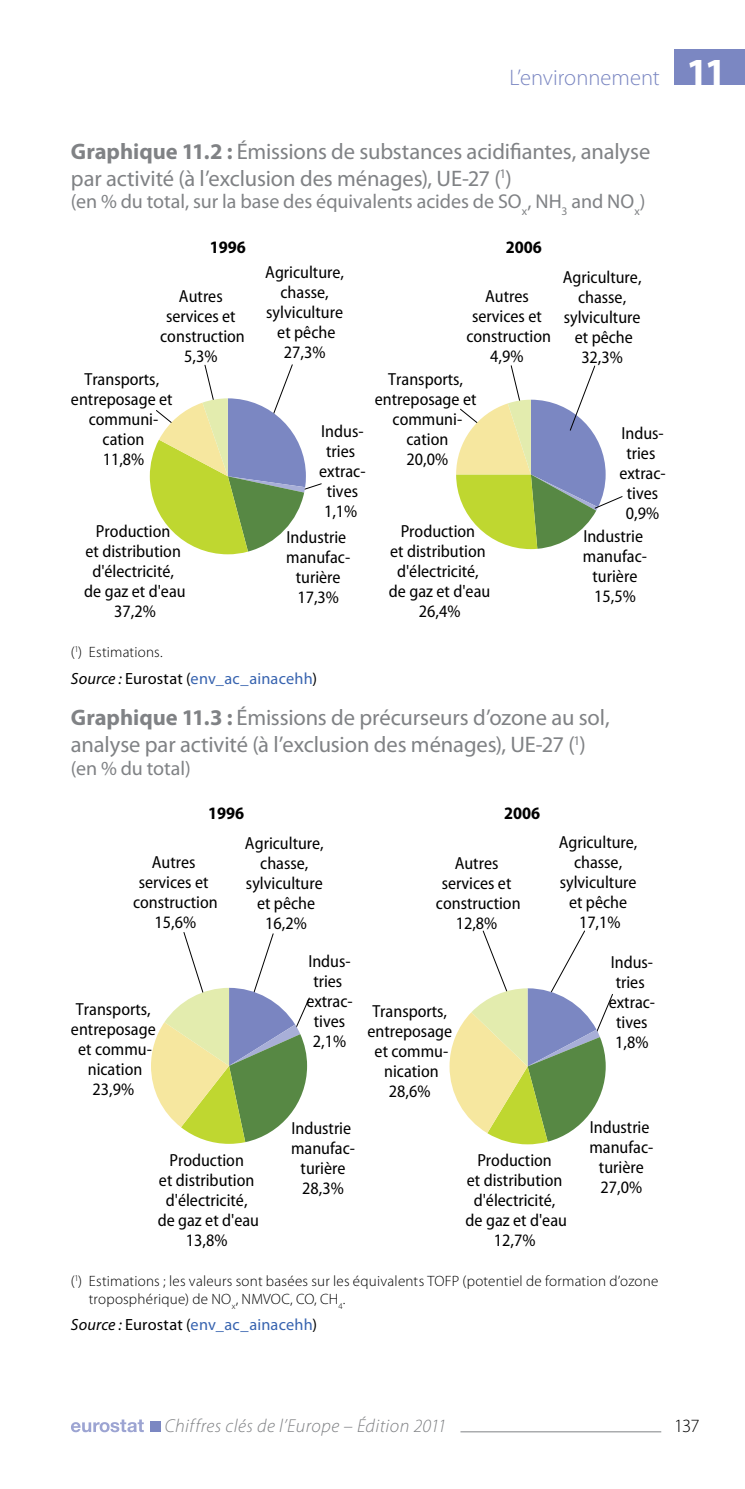
<style>
.page{position:relative;width:745px;height:1489px;background:#fff}
.page>*{position:absolute;margin:0;border:0;box-sizing:border-box;transform-origin:0 0}
.t1{font:700 40px "Myriad Pro";color:#fff}
.t2{font:22.5px/27px "Myriad Pro";letter-spacing:-.005em;color:#808285}
.t3{font:300 22.5px "Myriad Pro";color:#7b87c2}
.t4{font:20px "Myriad Pro";color:#808285}
.t5{font:italic 300 18.75px "Myriad Pro";letter-spacing:.02em;color:#808285}
.t6{font:300 18.75px "Myriad Pro";color:#000}
.t7{font:semi-condensed 17.5px/20px "Myriad Pro";color:#000;text-align:center}
.t8{font:700 semi-condensed 17.5px "Myriad Pro";color:#000}
.t9{font:16.25px "Myriad Pro";letter-spacing:.015em;color:#3763af}
.t10{font:300 15px/17.5px "Myriad Pro";letter-spacing:.015em;color:#000}
.s1{font-weight:700}
.s2{font-style:italic;color:#000}
.s3{color:#000}
</style>
<div class="page">
<div style="left:673px;top:50px;width:71px;height:35px;background:#7b87c2"></div>
<svg style="left:71px;top:1419px;width:73px;height:12px"></svg>
<div style="left:150px;top:1421px;width:10px;height:11px;background:#7b87c2"></div>
<hr style="left:460px;top:1431px;width:200px;height:1px;background:#808285">
<svg style="left:150px;top:364px;width:471px;height:190px"></svg>
<svg style="left:184px;top:930px;width:428px;height:84px"></svg>
<svg style="left:151px;top:987px;width:156px;height:156px"></svg>
<svg style="left:449px;top:988px;width:156px;height:156px"></svg>
<p class="t3" style="left:509px;top:65px;width:152px">L’environnement</p>
<p class="t2" style="left:71px;top:137px;width:580px"><span class="s1">Graphique 11.2 :</span> Émissions de substances acidifiantes, analyse par activité (à l’exclusion des ménages), UE-27 (<sup>1</sup>)</p>
<p class="t4" style="left:71px;top:189px;width:575px">(en % du total, sur la base des équivalents acides de SO<sub>x</sub>, NH<sub>3</sub> and NO<sub>x</sub>)</p>
<p class="t8" style="left:209px;top:237px;width:38px">1996</p>
<p class="t8" style="left:505px;top:237px;width:38px">2006</p>
<p class="t7" style="left:160px;top:286px;width:86px">Autres services et construction<br>5,3%</p>
<p class="t7" style="left:71px;top:369px;width:103px">Transports, entreposage et communi&shy;cation<br>11,8%</p>
<p class="t7" style="left:84px;top:521px;width:103px">Production<br>et distribution d'électricité, de gaz et d'eau<br>37,2%</p>
<p class="t7" style="left:265px;top:262px;width:80px">Agriculture, chasse, sylviculture et pêche<br>27,3%</p>
<p class="t7" style="left:319px;top:421px;width:48px">Indus&shy;tries extrac&shy;tives<br>1,1%</p>
<p class="t7" style="left:286px;top:527px;width:65px">Industrie manufac&shy;turière<br>17,3%</p>
<p class="t7" style="left:466px;top:287px;width:86px">Autres services et construction<br>4,9%</p>
<p class="t7" style="left:374px;top:369px;width:103px">Transports, entreposage et communi&shy;cation<br>20,0%</p>
<p class="t7" style="left:388px;top:521px;width:103px">Production<br>et distribution d'électricité, de gaz et d'eau<br>26,4%</p>
<p class="t7" style="left:562px;top:267px;width:80px">Agriculture, chasse, sylviculture et pêche<br>32,3%</p>
<p class="t7" style="left:619px;top:423px;width:48px">Indus&shy;tries extrac&shy;tives<br>0,9%</p>
<p class="t7" style="left:582px;top:526px;width:65px">Industrie manufac&shy;turière<br>15,5%</p>
<p class="t10" style="left:71px;top:644px;width:93px">(<sup>1</sup>) Estimations.</p>
<p class="t9" style="left:71px;top:668px;width:247px"><span class="s2">Source :</span> <span class="s3">Eurostat (</span>env_ac_ainacehh<span class="s3">)</span></p>
<p class="t2" style="left:71px;top:703px;width:540px"><span class="s1">Graphique 11.3 :</span> Émissions de précurseurs d’ozone au sol, analyse par activité (à l’exclusion des ménages), UE-27 (<sup>1</sup>)</p>
<p class="t4" style="left:71px;top:755px;width:121px">(en % du total)</p>
<p class="t8" style="left:208px;top:803px;width:38px">1996</p>
<p class="t8" style="left:503px;top:803px;width:38px">2006</p>
<p class="t7" style="left:133px;top:852px;width:86px">Autres services et construction<br>15,6%</p>
<p class="t7" style="left:71px;top:999px;width:86px">Transports, entreposage et commu&shy;nication<br>23,9%</p>
<p class="t7" style="left:245px;top:833px;width:80px">Agriculture, chasse, sylviculture et pêche<br>16,2%</p>
<p class="t7" style="left:306px;top:951px;width:48px">Indus&shy;tries extrac&shy;tives<br>2,1%</p>
<p class="t7" style="left:435px;top:853px;width:86px">Autres services et construction<br>12,8%</p>
<p class="t7" style="left:367px;top:1001px;width:86px">Transports, entreposage et commu&shy;nication<br>28,6%</p>
<p class="t7" style="left:558px;top:832px;width:80px">Agriculture, chasse, sylviculture et pêche<br>17,1%</p>
<p class="t7" style="left:608px;top:952px;width:48px">Indus&shy;tries extrac&shy;tives<br>1,8%</p>
<p class="t7" style="left:589px;top:1117px;width:65px">Industrie manufac&shy;turière<br>27,0%</p>
<p class="t7" style="left:291px;top:1118px;width:65px">Industrie manufac&shy;turière<br>28,3%</p>
<p class="t7" style="left:158px;top:1149px;width:103px">Production<br>et distribution d'électricité, de gaz et d'eau<br>13,8%</p>
<p class="t7" style="left:465px;top:1150px;width:103px">Production<br>et distribution d'électricité, de gaz et d'eau<br>12,7%</p>
<p class="t10" style="left:89px;top:1272px;width:570px;text-indent:-18px">(<sup>1</sup>) Estimations ; les valeurs sont basées sur les équivalents TOFP (potentiel de formation d’ozone troposphérique) de NO<sub>x</sub>, NMVOC, CO, CH<sub>4</sub>.</p>
<p class="t9" style="left:71px;top:1314px;width:247px"><span class="s2">Source :</span> <span class="s3">Eurostat (</span>env_ac_ainacehh<span class="s3">)</span></p>
<h1 class="t1" style="left:685px;top:46px;width:42px">11</h1>
<p class="t5" style="left:165px;top:1415px;width:283px">Chiffres clés de l’Europe – Édition 2011</p>
<p class="t6" style="left:673px;top:1415px;width:27px">137</p>
</div>
